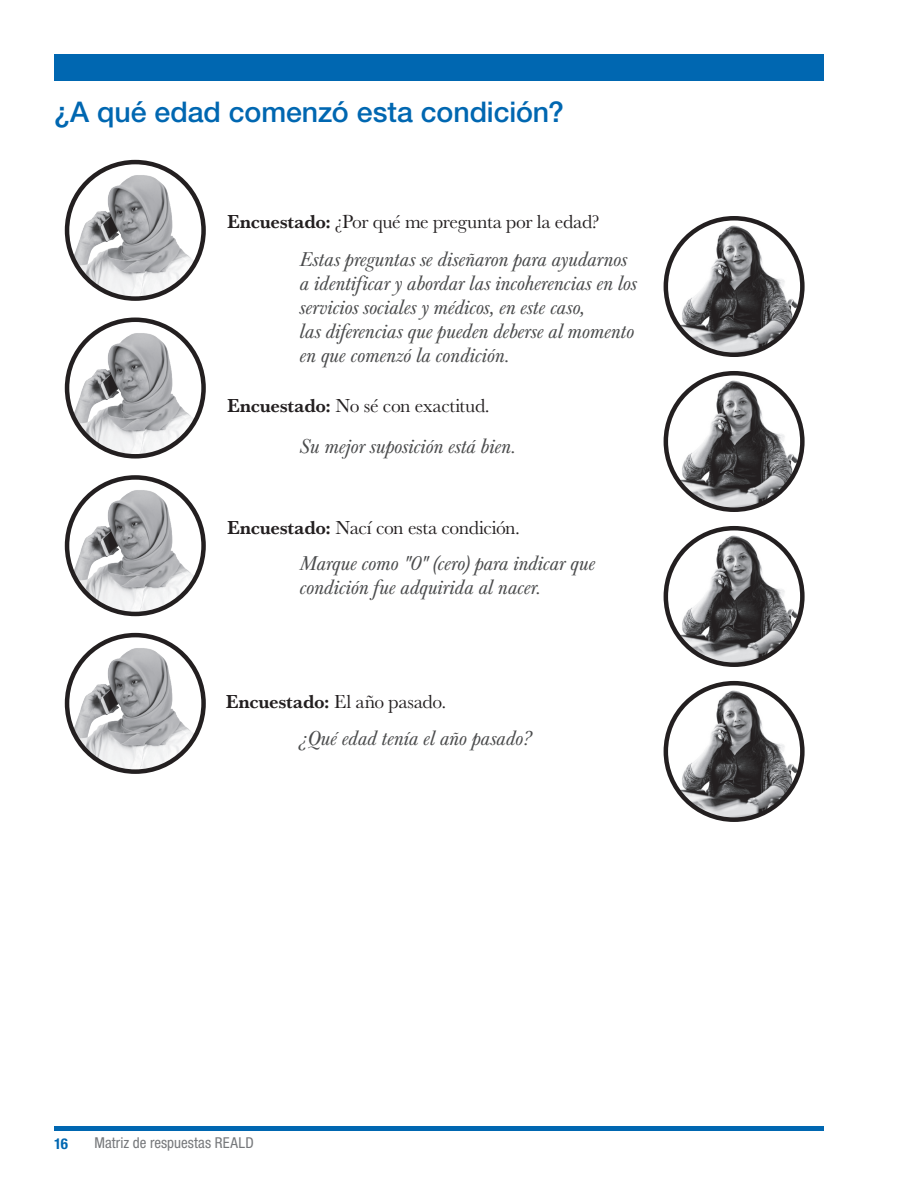
<style>
.page{position:relative;width:918px;height:1188px;background:#fff}
.page>*{position:absolute;margin:0;border:0;box-sizing:border-box;transform-origin:0 0}
.t1{font:500 28.5px "Helvetica Neue LT Std";letter-spacing:-.005em;color:#0067b1}
.Body{font:italic 21px/24px "Baskerville URW";letter-spacing:-.01em;color:#4b4c4d}
.Body-2{font:19.5px "Baskerville URW";letter-spacing:-.02em;color:#231f20}
.t2{font:condensed 15px "Helvetica Neue LT Std";letter-spacing:.005em;color:#76787b}
.t3{font:700 condensed 15px "Helvetica Neue LT Std";color:#0067b1}
.s1{font-weight:700}
</style>
<div class="page">
<div style="left:54px;top:54px;width:769px;height:27px;background:#0067b1"></div>
<div style="left:54px;top:1126px;width:769px;height:5px;background:#0067b1"></div>
<img style="left:67px;top:170px;width:137px;height:129px">
<div style="left:65px;top:160px;width:141px;height:141px;border:4px solid #231f20;border-radius:50%"></div>
<img style="left:67px;top:328px;width:137px;height:128px">
<div style="left:65px;top:318px;width:141px;height:141px;border:4px solid #231f20;border-radius:50%"></div>
<img style="left:67px;top:486px;width:137px;height:128px">
<div style="left:65px;top:475px;width:141px;height:141px;border:4px solid #231f20;border-radius:50%"></div>
<img style="left:67px;top:643px;width:137px;height:129px">
<div style="left:65px;top:633px;width:141px;height:141px;border:4px solid #231f20;border-radius:50%"></div>
<img style="left:679px;top:223px;width:123px;height:132px">
<div style="left:664px;top:216px;width:141px;height:141px;border:4px solid #231f20;border-radius:50%"></div>
<img style="left:679px;top:378px;width:123px;height:132px">
<div style="left:664px;top:371px;width:141px;height:141px;border:4px solid #231f20;border-radius:50%"></div>
<img style="left:679px;top:533px;width:123px;height:132px">
<div style="left:664px;top:526px;width:141px;height:141px;border:4px solid #231f20;border-radius:50%"></div>
<img style="left:679px;top:688px;width:123px;height:132px">
<div style="left:664px;top:681px;width:141px;height:141px;border:4px solid #231f20;border-radius:50%"></div>
<h1 class="t1" style="left:54px;top:95px;width:512px">¿A qué edad comenzó esta condición?</h1>
<p class="Body-2" style="left:227px;top:208px;width:374px"><span class="s1">Encuestado:</span> ¿Por qué me pregunta por la edad?</p>
<p class="Body" style="left:300px;top:247px;width:339px">Estas preguntas se diseñaron para ayudarnos a identificar y abordar las incoherencias en los servicios sociales y médicos, en este caso,<br>las diferencias que pueden deberse al momento en que comenzó la condición.</p>
<p class="Body-2" style="left:227px;top:392px;width:264px"><span class="s1">Encuestado:</span> No sé con exactitud.</p>
<p class="Body" style="left:300px;top:435px;width:218px">Su mejor suposición está bien.</p>
<p class="Body-2" style="left:227px;top:514px;width:294px"><span class="s1">Encuestado:</span> Nací con esta condición.</p>
<p class="Body" style="left:300px;top:552px;width:297px">Marque como "0" (cero) para indicar que condición fue adquirida al nacer.</p>
<p class="Body-2" style="left:226px;top:688px;width:222px"><span class="s1">Encuestado:</span> El año pasado.</p>
<p class="Body" style="left:300px;top:727px;width:233px">¿Qué edad tenía el año pasado?</p>
<p class="t3" style="left:54px;top:1135px;width:15px">16</p>
<p class="t2" style="left:94px;top:1134px;width:161px">Matriz de respuestas REALD</p>
</div>
